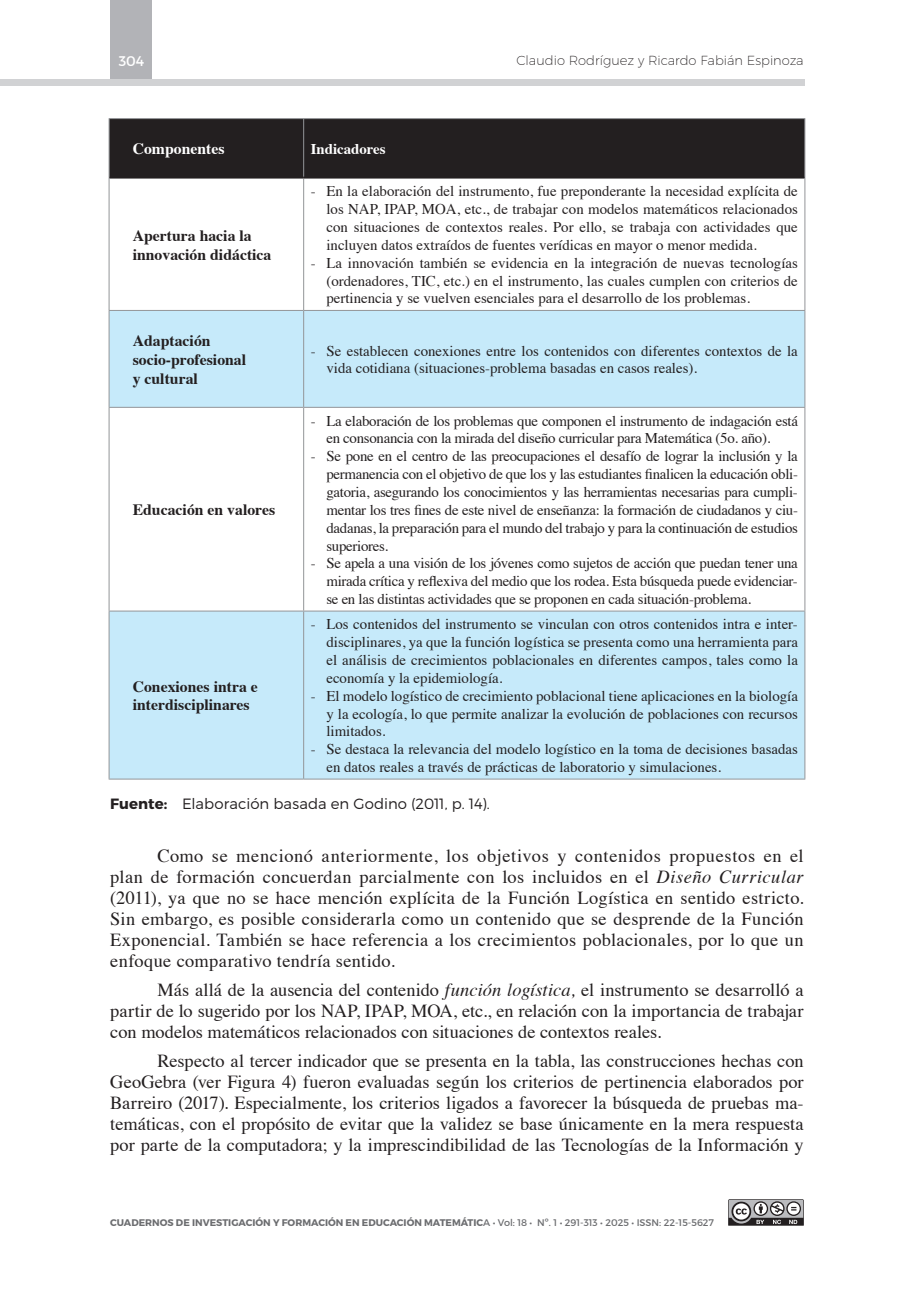
<style>
.page{position:relative;width:914px;height:1292px;background:#fff}
.page>*{position:absolute;margin:0;border:0;box-sizing:border-box;transform-origin:0 0}
.t1{font:18.38px/21px "Times";color:#231f20;text-align:justify}
.t2{font:700 15.75px/18.9px "Times";color:#231f20}
.t3{font:700 15.75px "Times";color:#fff}
.t4{font:14.88px/17.8px "Times";color:#231f20;text-align:justify}
.t5{font:14.88px/17.8px "Times";letter-spacing:-.02em;color:#231f20}
.t6{font:14.88px "Trueno Lt";letter-spacing:.005em;color:#231f20}
.t7{font:700 14.88px "Times";color:#fff}
.t8{font:14px "Trueno Rg";color:#fff}
.t9{font:13.12px "Trueno Ult Lt";color:#231f20}
.t10{font:9.62px "Trueno Bd";color:#6c6d70}
.s1{font-family:"Trueno Bd"}
.s2{font-style:italic}
.s3{font-family:"Trueno Rg"}
</style>
<div class="page">
<div style="left:110px;top:0;width:41px;height:86px;background:#b2b3b7"></div>
<svg style="left:728px;top:1199px;width:75px;height:26px"></svg>
<div style="left:0;top:80px;width:805px;height:6px;background:#d1d2d4"></div>
<div style="left:110px;top:119px;width:694px;height:58px;background:#231f20"></div>
<svg style="left:110px;top:311px;width:694px;height:467px;fill:#c6eafa"></svg>
<hr style="left:109px;top:118px;width:195px;height:1px;background:#939598">
<hr style="left:109px;top:119px;width:1px;height:59px;background:#939598">
<hr style="left:304px;top:118px;width:501px;height:1px;background:#939598">
<hr style="left:303px;top:119px;width:1px;height:58px;background:#939598">
<hr style="left:804px;top:119px;width:1px;height:59px;background:#939598">
<hr style="left:109px;top:178px;width:1px;height:132px;background:#939598">
<hr style="left:303px;top:179px;width:1px;height:131px;background:#939598">
<hr style="left:804px;top:178px;width:1px;height:132px;background:#939598">
<hr style="left:109px;top:310px;width:195px;height:1px;background:#939598">
<hr style="left:109px;top:311px;width:1px;height:96px;background:#939598">
<hr style="left:304px;top:310px;width:501px;height:1px;background:#939598">
<hr style="left:303px;top:311px;width:1px;height:96px;background:#939598">
<hr style="left:804px;top:311px;width:1px;height:96px;background:#939598">
<hr style="left:109px;top:407px;width:195px;height:1px;background:#939598">
<hr style="left:109px;top:408px;width:1px;height:202px;background:#939598">
<hr style="left:304px;top:407px;width:501px;height:1px;background:#939598">
<hr style="left:303px;top:408px;width:1px;height:202px;background:#939598">
<hr style="left:804px;top:408px;width:1px;height:202px;background:#939598">
<hr style="left:109px;top:610px;width:195px;height:1px;background:#939598">
<hr style="left:109px;top:611px;width:1px;height:167px;background:#939598">
<hr style="left:304px;top:610px;width:501px;height:1px;background:#939598">
<hr style="left:303px;top:611px;width:1px;height:167px;background:#939598">
<hr style="left:804px;top:611px;width:1px;height:167px;background:#939598">
<hr style="left:109px;top:778px;width:195px;height:1px;background:#939598">
<hr style="left:304px;top:778px;width:501px;height:1px;background:#939598">
<hr style="left:109px;top:177px;width:195px;height:1px;background:#231f20">
<hr style="left:304px;top:177px;width:500px;height:1px;background:#231f20">
<p class="t8" style="left:119px;top:52px;width:27px">304</p>
<p class="t3" style="left:133px;top:134px;width:93px">Componentes</p>
<p class="t7" style="left:311px;top:134px;width:76px">Indicadores</p>
<p class="t9" style="left:516px;top:52px;width:289px">Claudio Rodríguez y Ricardo Fabián Espinoza</p>
<p class="t2" style="left:133px;top:224px;width:140px">Apertura hacia la innovación didáctica</p>
<p class="t4" style="left:326px;top:181px;width:473px;text-indent:-16px">- En la elaboración del instrumento, fue preponderante la necesidad explícita de los NAP, IPAP, MOA, etc., de trabajar con modelos matemáticos relacionados con situaciones de contextos reales. Por ello, se trabaja con actividades que incluyen datos extraídos de fuentes verídicas en mayor o menor medida.</p>
<p class="t4" style="left:326px;top:252px;width:473px;text-indent:-16px">- La innovación también se evidencia en la integración de nuevas tecnologías (ordenadores, TIC, etc.) en el instrumento, las cuales cumplen con criterios de pertinencia y se vuelven esenciales para el desarrollo de los problemas.</p>
<p class="t2" style="left:133px;top:329px;width:115px">Adaptación socio-profesional y cultural</p>
<p class="t4" style="left:326px;top:340px;width:473px;text-indent:-16px">- Se establecen conexiones entre los contenidos con diferentes contextos de la vida cotidiana (situaciones-problema basadas en casos reales).</p>
<p class="t2" style="left:133px;top:498px;width:144px">Educación en valores</p>
<p class="t5" style="left:326px;top:410px;width:473px;text-indent:-16px">- La elaboración de los problemas que componen el instrumento de indagación está en consonancia con la mirada del diseño curricular para Matemática (5o. año).</p>
<p class="t4" style="left:326px;top:446px;width:473px;text-indent:-16px">- Se pone en el centro de las preocupaciones el desafío de lograr la inclusión y la permanencia con el objetivo de que los y las estudiantes finalicen la educación obli&shy;gatoria, asegurando los conocimientos y las herramientas necesarias para cumpli&shy;mentar los tres fines de este nivel de enseñanza: la formación de ciudadanos y ciu&shy;dadanas, la preparación para el mundo del trabajo y para la continuación de estudios superiores.</p>
<p class="t4" style="left:326px;top:553px;width:473px;text-indent:-16px">- Se apela a una visión de los jóvenes como sujetos de acción que puedan tener una mirada crítica y reflexiva del medio que los rodea. Esta búsqueda puede evidenciar&shy;se en las distintas actividades que se proponen en cada situación-problema.</p>
<p class="t4" style="left:326px;top:614px;width:473px;text-indent:-16px">- Los contenidos del instrumento se vinculan con otros contenidos intra e inter&shy;disciplinares, ya que la función logística se presenta como una herramienta para el análisis de crecimientos poblacionales en diferentes campos, tales como la economía y la epidemiología.</p>
<p class="t4" style="left:326px;top:685px;width:473px;text-indent:-16px">- El modelo logístico de crecimiento poblacional tiene aplicaciones en la biología y la ecología, lo que permite analizar la evolución de poblaciones con recursos limitados.</p>
<p class="t4" style="left:326px;top:739px;width:473px;text-indent:-16px">- Se destaca la relevancia del modelo logístico en la toma de decisiones basadas en datos reales a través de prácticas de laboratorio y simulaciones.</p>
<p class="t6" style="left:110px;top:795px;width:381px"><span class="s1">Fuente:</span> Elaboración basada en Godino (2011, p. 14).</p>
<p class="t1" style="left:110px;top:843px;width:695px;text-indent:47px">Como se mencionó anteriormente, los objetivos y contenidos propuestos en el plan de formación concuerdan parcialmente con los incluidos en el <span class="s2">Diseño Curricular </span>(2011), ya que no se hace mención explícita de la Función Logística en sentido estricto.<br>Sin embargo, es posible considerarla como un contenido que se desprende de la Función Exponencial. También se hace referencia a los crecimientos poblacionales, por lo que un enfoque comparativo tendría sentido.</p>
<p class="t1" style="left:110px;top:977px;width:695px;text-indent:47px">Más allá de la ausencia del contenido <span class="s2">función logística,</span> el instrumento se desarrolló a partir de lo sugerido por los NAP, IPAP, MOA, etc., en relación con la importancia de trabajar con modelos matemáticos relacionados con situaciones de contextos reales.</p>
<p class="t1" style="left:110px;top:1048px;width:695px;text-indent:47px">Respecto al tercer indicador que se presenta en la tabla, las construcciones hechas con GeoGebra (ver Figura 4) fueron evaluadas según los criterios de pertinencia elaborados por Barreiro (2017). Especialmente, los criterios ligados a favorecer la búsqueda de pruebas ma&shy;temáticas, con el propósito de evitar que la validez se base únicamente en la mera respuesta por parte de la computadora; y la imprescindibilidad de las Tecnologías de la Información y</p>
<p class="t2" style="left:133px;top:675px;width:127px">Conexiones intra e interdisciplinares</p>
<p class="t10" style="left:110px;top:1216px;width:605px">CUADERNOS DE INVESTIGACIÓN Y FORMACIÓN EN EDUCACIÓN MATEMÁTIC<span class="s3">A • Vol: 18 • Nº. 1 • 291-313 • 2025 • ISSN: 22-15-5627</span></p>
</div>
